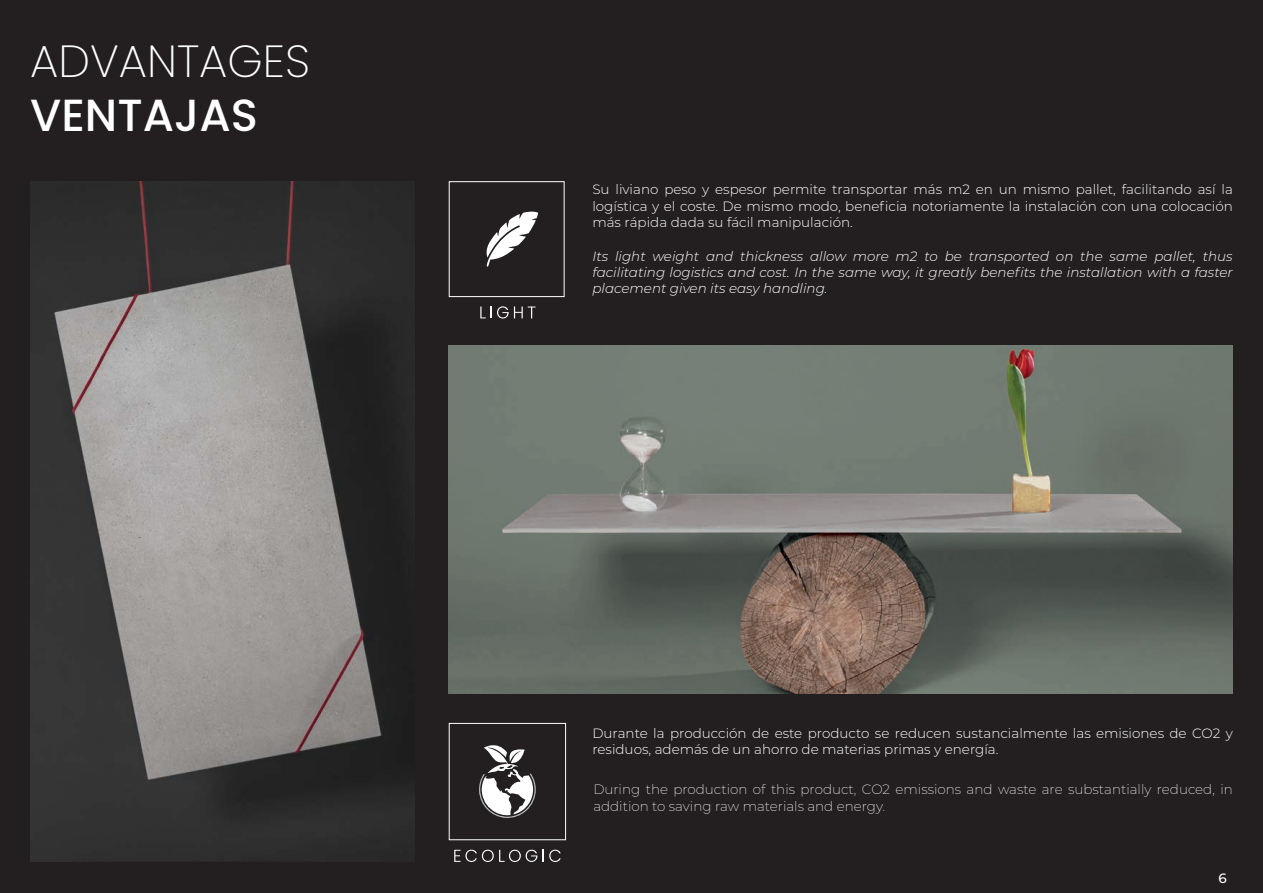
<style>
.page{position:relative;width:1263px;height:893px;background:#231f20}
.page>*{position:absolute;margin:0;border:0;box-sizing:border-box;transform-origin:0 0}
.t1{font:200 45px "Poppins";color:#fff}
.t2{font:500 45px "Poppins";color:#fff}
.t3{font:300 13.5px/16.2px "Montserrat";color:#fff}
.t4{font:italic 300 13.5px/16.2px "Montserrat";color:#fff;text-align:justify}
.t5{font:200 13.5px/16.2px "Montserrat";color:#fff}
.t6{font:500 13.5px "Montserrat";color:#fff}
</style>
<div class="page">
<img style="left:449px;top:345px;width:784px;height:349px">
<svg style="left:454px;top:850px;width:83px;height:12px"></svg>
<svg style="left:543px;top:850px;width:18px;height:12px"></svg>
<div style="left:449px;top:723px;width:117px;height:117px;border:1px solid #fff"></div>
<svg style="left:479px;top:745px;width:57px;height:73px"></svg>
<svg style="left:480px;top:306px;width:55px;height:13px"></svg>
<div style="left:449px;top:181px;width:115px;height:116px;border:1px solid #fff"></div>
<svg style="left:486px;top:211px;width:52px;height:56px"></svg>
<img style="left:30px;top:181px;width:384px;height:681px">
<p class="t1" style="left:30px;top:36px;width:281px">ADVANTAGES</p>
<p class="t2" style="left:30px;top:90px;width:229px">VENTAJAS</p>
<p class="t3" style="left:592px;top:181px;width:642px;text-align:justify">Su liviano peso y espesor permite transportar más m2 en un mismo pallet, facilitando así la logística y el coste. De mismo modo, beneficia notoriamente la instalación con una colocación más rápida dada su fácil manipulación.</p>
<p class="t4" style="left:592px;top:248px;width:642px">Its light weight and thickness allow more m2 to be transported on the same pallet, thus facilitating logistics and cost. In the same way, it greatly benefits the installation with a faster placement given its easy handling.</p>
<p class="t3" style="left:592px;top:725px;width:642px">Durante la producción de este producto se reducen sustancialmente las emisiones de CO2 y residuos, además de un ahorro de materias primas y energía.</p>
<p class="t5" style="left:593px;top:781px;width:641px">During the production of this product, CO2 emissions and waste are substantially reduced, in addition to saving raw materials and energy.</p>
<p class="t6" style="left:1218px;top:868px;width:10px">6</p>
</div>
